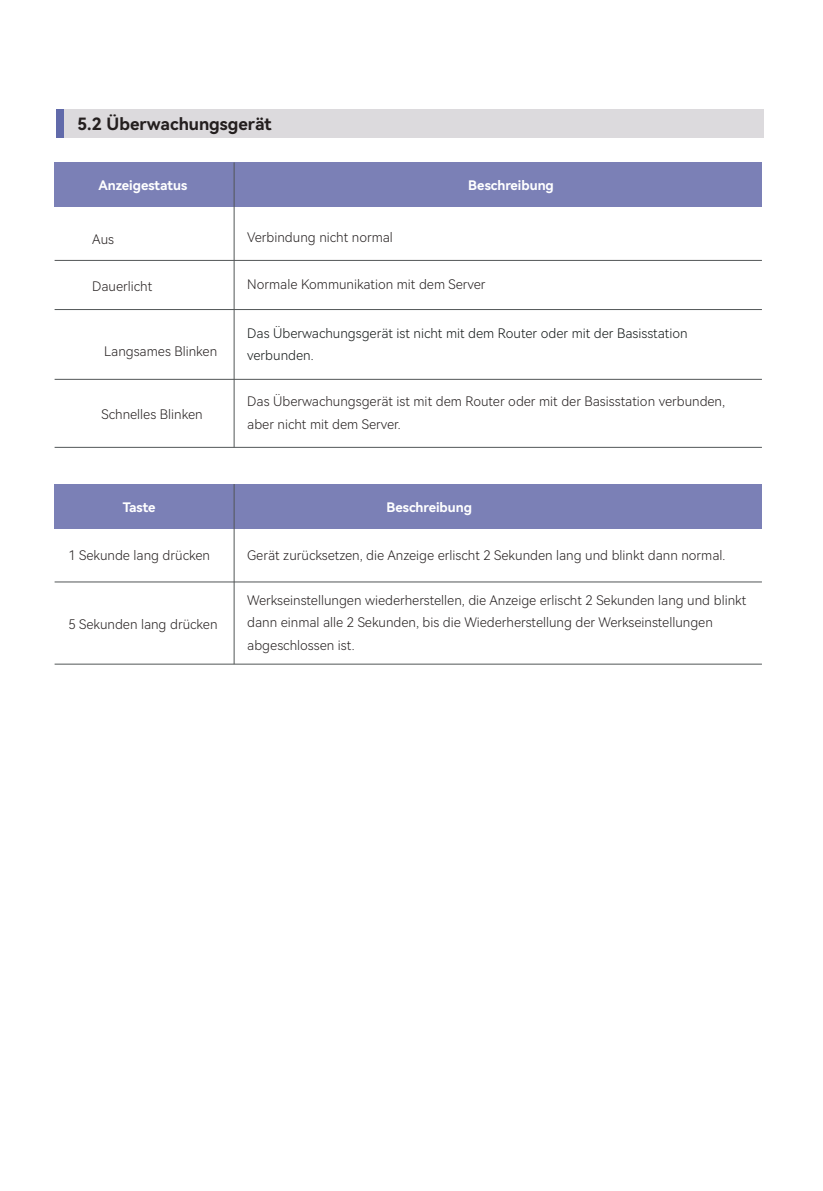
<style>
.page{position:relative;width:823px;height:1191px;background:#fff}
.page>*{position:absolute;margin:0;border:0;box-sizing:border-box;transform-origin:0 0}
.t1{font:17px "Harmony OS Sans SC Bold";color:#241f1f}
.t2{font:13.2px/22.6px "Harmony OS Sans SC Light";color:#241f1f}
.t3{font:13.2px/22.6px "Harmony OS Sans SC Light";color:#121717}
.t4{font:13.2px "Harmony OS Sans SC Bold";color:#fff}
</style>
<div class="page">
<div style="left:56px;top:110px;width:707px;height:28px;background:#dcdadd"></div>
<div style="left:56px;top:110px;width:8px;height:28px;background:#616aaa"></div>
<div style="left:55px;top:162px;width:706px;height:45px;background:#7b80b6"></div>
<hr style="left:55px;top:260px;width:706px;height:1px;background:#525657">
<hr style="left:55px;top:309px;width:706px;height:1px;background:#525657">
<hr style="left:55px;top:379px;width:706px;height:1px;background:#525657">
<hr style="left:55px;top:447px;width:706px;height:1px;background:#525657">
<hr style="left:233px;top:162px;width:1px;height:285px;background:#525657">
<div style="left:55px;top:484px;width:706px;height:45px;background:#7b80b6"></div>
<hr style="left:55px;top:581px;width:706px;height:1px;background:#525657">
<hr style="left:55px;top:663px;width:706px;height:1px;background:#525657">
<hr style="left:233px;top:484px;width:1px;height:180px;background:#525657">
<p class="t1" style="left:77px;top:112px;width:196px">5.2 Überwachungsgerät</p>
<p class="t4" style="left:98px;top:176px;width:90px">Anzeigestatus</p>
<p class="t4" style="left:468px;top:176px;width:87px">Beschreibung</p>
<p class="t2" style="left:247px;top:226px;width:147px">Verbindung nicht normal</p>
<p class="t2" style="left:247px;top:273px;width:240px">Normale Kommunikation mit dem Server</p>
<p class="t2" style="left:92px;top:228px;width:23px">Aus</p>
<p class="t2" style="left:92px;top:274px;width:62px">Dauerlicht</p>
<p class="t2" style="left:104px;top:340px;width:114px">Langsames Blinken</p>
<p class="t2" style="left:101px;top:402px;width:102px">Schnelles Blinken</p>
<p class="t3" style="left:247px;top:321px;width:441px">Das Überwachungsgerät ist nicht mit dem Router oder mit der Basisstation verbunden.</p>
<p class="t2" style="left:247px;top:390px;width:479px">Das Überwachungsgerät ist mit dem Router oder mit der Basisstation verbunden, aber nicht mit dem Server.</p>
<p class="t4" style="left:123px;top:497px;width:34px">Taste</p>
<p class="t4" style="left:386px;top:497px;width:87px">Beschreibung</p>
<p class="t2" style="left:68px;top:543px;width:143px">1 Sekunde lang drücken</p>
<p class="t2" style="left:247px;top:543px;width:479px">Gerät zurücksetzen, die Anzeige erlischt 2 Sekunden lang und blinkt dann normal.</p>
<p class="t2" style="left:247px;top:588px;width:500px">Werkseinstellungen wiederherstellen, die Anzeige erlischt 2 Sekunden lang und blinkt dann einmal alle 2 Sekunden, bis die Wiederherstellung der Werkseinstellungen abgeschlossen ist.</p>
<p class="t2" style="left:68px;top:613px;width:150px">5 Sekunden lang drücken</p>
</div>
